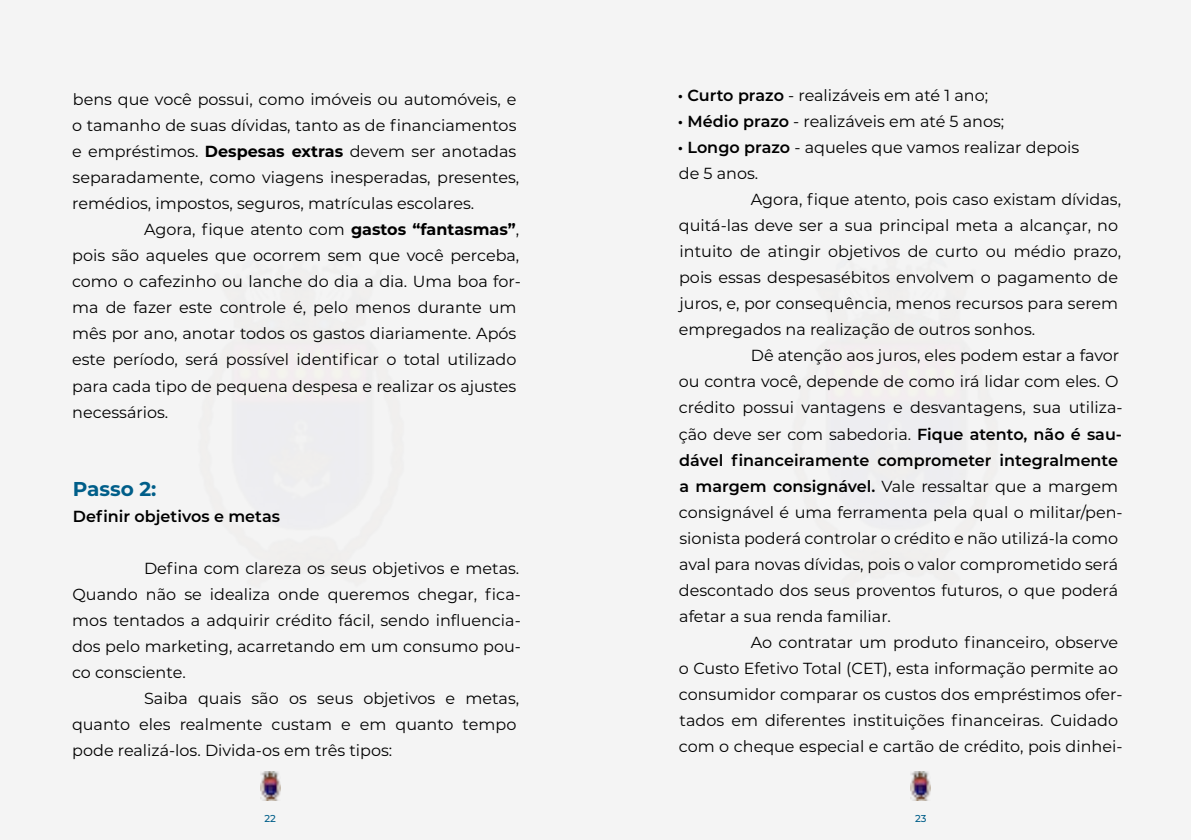
<style>
.page{position:relative;width:1191px;height:840px;background:#fff}
.page>*{position:absolute;margin:0;border:0;box-sizing:border-box;transform-origin:0 0}
.t1{font:700 20px "Montserrat";color:#005e89}
.t2{font:16px "Montserrat";color:#000}
.t3{font:600 16px "Montserrat";color:#000}
.t4{font:500 10px "Montserrat";color:#005e89}
.s1{font-weight:700}
.s2{font-weight:600}
</style>
<div class="page">
<div style="left:0;top:0;width:1191px;height:839px;background:#f4f4f4"></div>
<img style="left:911px;top:771px;width:19px;height:28px">
<img style="left:260px;top:771px;width:20px;height:28px">
<p class="t2" style="left:73px;top:88px;width:445px">bens que você possui, como imóveis ou automóveis, e</p>
<p class="t2" style="left:72px;top:114px;width:446px">o tamanho de suas dívidas, tanto as de financiamentos</p>
<p class="t2" style="left:72px;top:140px;width:446px">e empréstimos. <span class="s1">Despesas extras</span> devem ser anotadas</p>
<p class="t2" style="left:73px;top:166px;width:448px">separadamente, como viagens inesperadas, presentes,</p>
<p class="t2" style="left:72px;top:192px;width:403px">remédios, impostos, seguros, matrículas escolares.</p>
<p class="t2" style="left:144px;top:218px;width:377px">Agora, fique atento com <span class="s1">gastos “fantasmas”</span>,</p>
<p class="t2" style="left:72px;top:244px;width:448px">pois são aqueles que ocorrem sem que você perceba,</p>
<p class="t2" style="left:72px;top:270px;width:450px">como o cafezinho ou lanche do dia a dia. Uma boa for-</p>
<p class="t2" style="left:72px;top:296px;width:446px">ma de fazer este controle é, pelo menos durante um</p>
<p class="t2" style="left:72px;top:322px;width:446px">mês por ano, anotar todos os gastos diariamente. Após</p>
<p class="t2" style="left:72px;top:348px;width:446px">este período, será possível identificar o total utilizado</p>
<p class="t2" style="left:72px;top:374px;width:445px">para cada tipo de pequena despesa e realizar os ajustes</p>
<p class="t2" style="left:72px;top:400px;width:97px">necessários.</p>
<p class="t1" style="left:73px;top:474px;width:85px">Passo 2:</p>
<p class="t3" style="left:73px;top:504px;width:209px">Definir objetivos e metas</p>
<p class="t2" style="left:144px;top:556px;width:377px">Defina com clareza os seus objetivos e metas.</p>
<p class="t2" style="left:72px;top:582px;width:450px">Quando não se idealiza onde queremos chegar, fica-</p>
<p class="t2" style="left:72px;top:608px;width:450px">mos tentados a adquirir crédito fácil, sendo influencia-</p>
<p class="t2" style="left:72px;top:634px;width:450px">dos pelo marketing, acarretando em um consumo pou-</p>
<p class="t2" style="left:72px;top:660px;width:115px">co consciente.</p>
<p class="t2" style="left:144px;top:686px;width:377px">Saiba quais são os seus objetivos e metas,</p>
<p class="t2" style="left:72px;top:712px;width:446px">quanto eles realmente custam e em quanto tempo</p>
<p class="t2" style="left:72px;top:738px;width:321px">pode realizá-los. Divida-os em três tipos:</p>
<p class="t2" style="left:677px;top:84px;width:312px"><span class="s2">• Curto prazo</span> - realizáveis em até 1 ano;</p>
<p class="t2" style="left:677px;top:110px;width:328px"><span class="s2">• Médio prazo</span> - realizáveis em até 5 anos;</p>
<p class="t2" style="left:677px;top:136px;width:403px"><span class="s2">• Longo prazo</span> - aqueles que vamos realizar depois</p>
<p class="t2" style="left:679px;top:162px;width:81px">de 5 anos.</p>
<p class="t2" style="left:751px;top:188px;width:372px">Agora, fique atento, pois caso existam dívidas,</p>
<p class="t2" style="left:679px;top:214px;width:441px">quitá-las deve ser a sua principal meta a alcançar, no</p>
<p class="t2" style="left:679px;top:240px;width:443px">intuito de atingir objetivos de curto ou médio prazo,</p>
<p class="t2" style="left:679px;top:266px;width:440px">pois essas despesasébitos envolvem o pagamento de</p>
<p class="t2" style="left:679px;top:292px;width:440px">juros, e, por consequência, menos recursos para serem</p>
<p class="t2" style="left:679px;top:318px;width:358px">empregados na realização de outros sonhos.</p>
<p class="t2" style="left:751px;top:344px;width:370px">Dê atenção aos juros, eles podem estar a favor</p>
<p class="t2" style="left:679px;top:370px;width:441px">ou contra você, depende de como irá lidar com eles. O</p>
<p class="t2" style="left:679px;top:396px;width:445px">crédito possui vantagens e desvantagens, sua utiliza-</p>
<p class="t2" style="left:679px;top:422px;width:445px">ção deve ser com sabedoria. <span class="s2">Fique atento, não é sau-</span></p>
<p class="t3" style="left:679px;top:448px;width:440px">dável financeiramente comprometer integralmente</p>
<p class="t2" style="left:679px;top:474px;width:440px"><span class="s2">a margem consignável.</span> Vale ressaltar que a margem</p>
<p class="t2" style="left:679px;top:500px;width:445px">consignável é uma ferramenta pela qual o militar/pen-</p>
<p class="t2" style="left:679px;top:526px;width:440px">sionista poderá controlar o crédito e não utilizá-la como</p>
<p class="t2" style="left:679px;top:552px;width:440px">aval para novas dívidas, pois o valor comprometido será</p>
<p class="t2" style="left:679px;top:578px;width:441px">descontado dos seus proventos futuros, o que poderá</p>
<p class="t2" style="left:679px;top:604px;width:213px">afetar a sua renda familiar.</p>
<p class="t2" style="left:751px;top:630px;width:369px">Ao contratar um produto financeiro, observe</p>
<p class="t2" style="left:679px;top:656px;width:441px">o Custo Efetivo Total (CET), esta informação permite ao</p>
<p class="t2" style="left:679px;top:682px;width:445px">consumidor comparar os custos dos empréstimos ofer-</p>
<p class="t2" style="left:679px;top:708px;width:440px">tados em diferentes instituições financeiras. Cuidado</p>
<p class="t2" style="left:679px;top:734px;width:445px">com o cheque especial e cartão de crédito, pois dinhei-</p>
<p class="t4" style="left:264px;top:810px;width:13px">22</p>
<p class="t4" style="left:915px;top:810px;width:13px">23</p>
</div>
